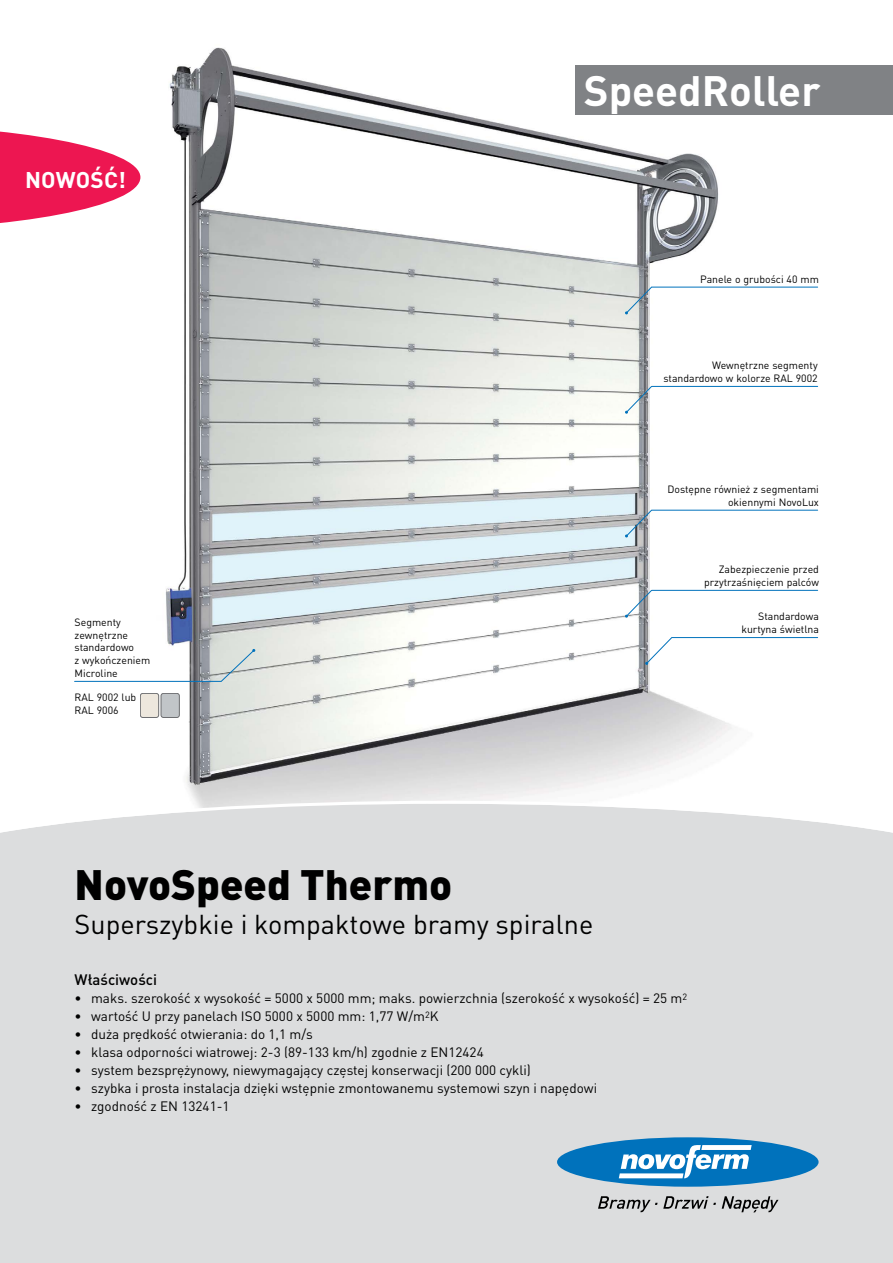
<style>
.page{position:relative;width:893px;height:1263px;background:#fff}
.page>*{position:absolute;margin:0;border:0;box-sizing:border-box;transform-origin:0 0}
.t1{font:900 42px "DIN Pro";color:#000}
.t2{font:700 42px "DIN Pro";color:#fff}
.t3{font:27px "DIN Pro";color:#000}
.t4{font:700 22.5px "DIN Pro";letter-spacing:.01em;color:#fff}
.t5{font:500 15px "DIN Pro";color:#000}
.t6{font:13.5px "DIN Pro";color:#000}
.t7{font:10.5px/12.6px "DIN Pro";color:#000;text-align:right}
</style>
<div class="page">
<img style="left:74px;top:47px;width:819px;height:754px">
<div style="left:0;top:835px;width:893px;height:428px;background:#dcddde"></div>
<svg style="left:0;top:801px;width:893px;height:34px"></svg>
<div style="left:557px;top:1137px;width:262px;height:50px;background:#0072bc;border-radius:50%"></div>
<svg style="left:619px;top:1145px;width:133px;height:33px"></svg>
<svg style="left:598px;top:1196px;width:118px;height:16px;background:#ababac"></svg>
<svg style="left:722px;top:1196px;width:56px;height:16px"></svg>
<hr style="left:75px;top:681px;width:146px;height:1px;background:#0072bc">
<svg style="left:220px;top:649px;width:35px;height:33px"></svg>
<svg style="left:625px;top:286px;width:28px;height:28px"></svg>
<hr style="left:652px;top:287px;width:166px;height:1px;background:#0072bc">
<svg style="left:625px;top:509px;width:28px;height:28px"></svg>
<hr style="left:652px;top:510px;width:166px;height:1px;background:#0072bc">
<svg style="left:625px;top:385px;width:28px;height:29px"></svg>
<hr style="left:652px;top:386px;width:166px;height:1px;background:#0072bc">
<svg style="left:625px;top:589px;width:28px;height:29px"></svg>
<hr style="left:652px;top:590px;width:166px;height:1px;background:#0072bc">
<svg style="left:645px;top:636px;width:28px;height:29px"></svg>
<hr style="left:672px;top:637px;width:146px;height:1px;background:#0072bc">
<div style="left:140px;top:693px;width:19px;height:24px;background:#ede7dd;border-radius:3px"></div>
<div style="left:140px;top:693px;width:19px;height:25px;border:1px solid #6d6e71;border-radius:3px"></div>
<div style="left:161px;top:693px;width:18px;height:24px;background:#c1c5c8;border-radius:3px"></div>
<div style="left:161px;top:693px;width:19px;height:25px;border:1px solid #6d6e71;border-radius:3px"></div>
<div style="left:575px;top:65px;width:318px;height:49px;background:#808285"></div>
<svg style="left:0;top:125px;width:140px;height:105px"></svg>
<h3 class="t4" style="left:25px;top:164px;width:102px">NOWOŚĆ!</h3>
<p class="t7" style="left:75px;top:616px;width:77px;text-align:left">Segmenty zewnętrzne standardowo<br>z wykończeniem<br>Microline</p>
<p class="t7" style="left:75px;top:690px;width:63px;text-align:left">RAL 9002 lub<br>RAL 9006</p>
<h1 class="t2" style="left:584px;top:62px;width:238px">SpeedRoller</h1>
<p class="t7" style="left:700px;top:272px;width:120px">Panele o grubości 40 mm</p>
<p class="t7" style="left:663px;top:358px;width:156px">Wewnętrzne segmenty standardowo w kolorze RAL 9002</p>
<p class="t7" style="left:667px;top:483px;width:153px">Dostępne również z segmentami okiennymi NovoLux</p>
<p class="t7" style="left:704px;top:563px;width:116px">Zabezpieczenie przed przytrzaśnięciem palców</p>
<p class="t7" style="left:741px;top:610px;width:79px">Standardowa kurtyna świetlna</p>
<h1 class="t1" style="left:75px;top:856px;width:379px">NovoSpeed Thermo</h1>
<h2 class="t3" style="left:75px;top:906px;width:520px">Superszybkie i kompaktowe bramy spiralne</h2>
<p class="t5" style="left:75px;top:970px;width:84px">Właściwości</p>
<p class="t6" style="left:75px;top:989px;width:614px">• maks. szerokość x wysokość = 5000 x 5000 mm; maks. powierzchnia (szerokość x wysokość) = 25 m<sup>2</sup></p>
<p class="t6" style="left:75px;top:1007px;width:365px">• wartość U przy panelach ISO 5000 x 5000 mm: 1,77 W/m<sup>2</sup>K</p>
<p class="t6" style="left:75px;top:1025px;width:240px">• duża prędkość otwierania: do 1,1 m/s</p>
<p class="t6" style="left:75px;top:1043px;width:411px">• klasa odporności wiatrowej: 2-3 (89-133 km/h) zgodnie z EN12424</p>
<p class="t6" style="left:75px;top:1061px;width:458px">• system bezsprężynowy, niewymagający częstej konserwacji (200 000 cykli)</p>
<p class="t6" style="left:75px;top:1079px;width:524px">• szybka i prosta instalacja dzięki wstępnie zmontowanemu systemowi szyn i napędowi</p>
<p class="t6" style="left:75px;top:1097px;width:156px">• zgodność z EN 13241-1</p>
</div>
